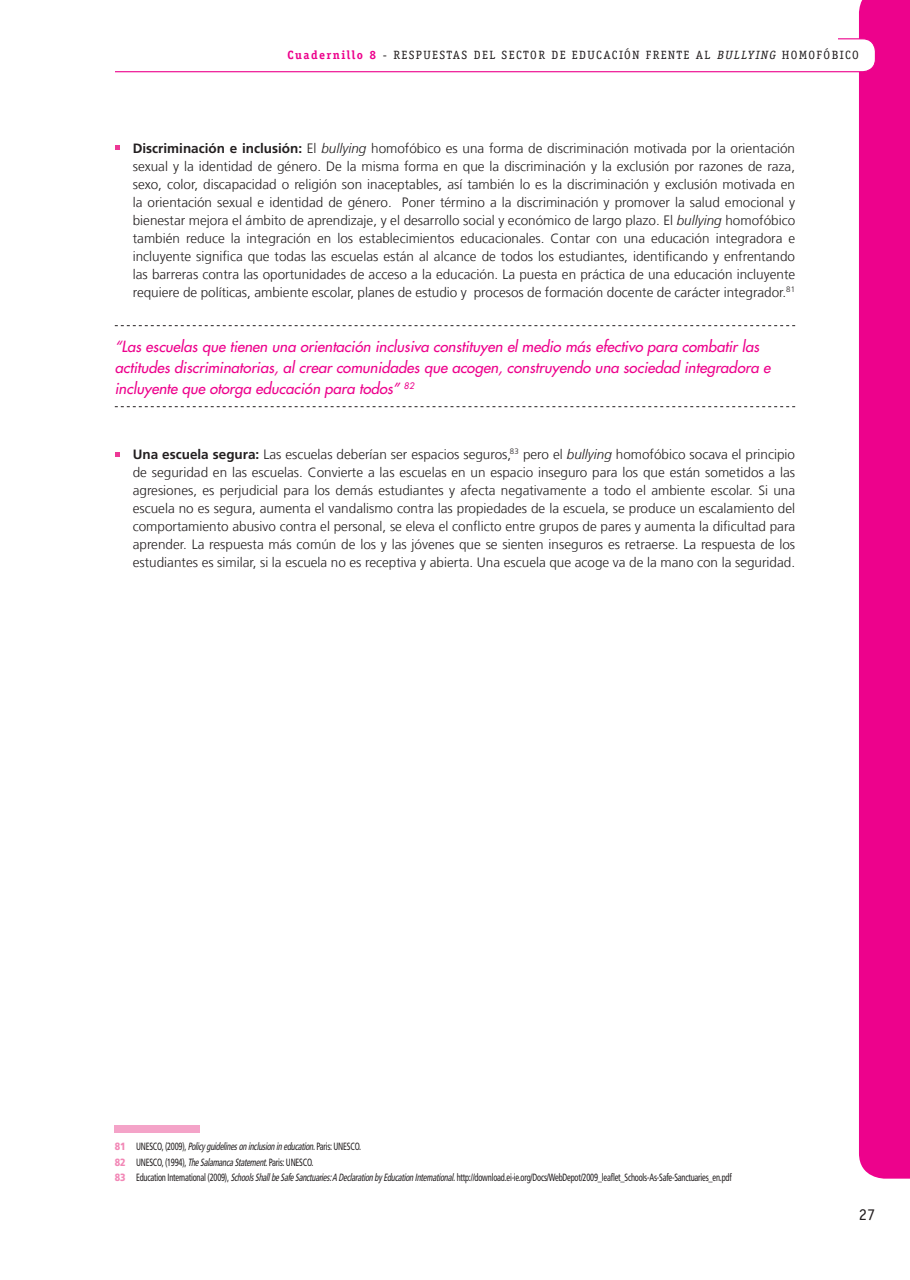
<style>
.page{position:relative;width:910px;height:1280px;background:#fff}
.page>*{position:absolute;margin:0;border:0;box-sizing:border-box;transform-origin:0 0}
.t1{font:16.5px "Officina Sans Std";color:#231f20}
.t2{font:italic 500 15px/21px "Futura Std";color:#ed028c}
.t3{font:300 13.5px/18px "Frutiger LT Com";color:#231f20;text-align:justify}
.t4{font:12px "Officina Serif Std";letter-spacing:.12em;color:#231f20}
.t5{font:condensed 10.5px/15.6px "Frutiger LT Com";letter-spacing:-.025em;color:#231f20;scale:.8 1}
.s1{font-weight:700;color:#ed028c}
.s2{font-style:italic}
.s3{font-weight:700}
.s4{font-weight:900;font-stretch:normal;color:#f287b6}
</style>
<div class="page">
<svg style="left:115px;top:325px;width:680px;height:1px"></svg>
<svg style="left:115px;top:406px;width:680px;height:1px"></svg>
<svg style="left:115px;top:146px;width:4px;height:4px"></svg>
<svg style="left:115px;top:452px;width:4px;height:5px"></svg>
<div style="left:859px;top:0;width:51px;height:1179px;background:#ed028c"></div>
<div style="left:90px;top:39px;width:785px;height:33px;background:#fff;border-radius:13px"></div>
<div style="left:89px;top:38px;width:787px;height:34px;border:1px solid #ed028c;border-radius:13px"></div>
<div style="left:82px;top:27px;width:33px;height:54px;background:#fff"></div>
<div style="left:106px;top:35px;width:732px;height:9px;background:#fff"></div>
<div style="left:115px;top:1125px;width:85px;height:7px;background:#f4a3c8"></div>
<p class="t4" style="left:288px;top:48px;width:573px"><span class="s1">Cuadernillo 8</span> - RESPUESTAS DEL SECTOR DE EDUCACIÓN FRENTE AL <span class="s2">BULLYING</span> HOMOFÓBICO</p>
<p class="t3" style="left:133px;top:139px;width:664px"><span class="s3">Discriminación e inclusión:</span> El <span class="s2">bullying</span> homofóbico es una forma de discriminación motivada por la orientación sexual y la identidad de género. De la misma forma en que la discriminación y la exclusión por razones de raza, sexo, color, discapacidad o religión son inaceptables, así también lo es la discriminación y exclusión motivada en la orientación sexual e identidad de género. Poner término a la discriminación y promover la salud emocional y bienestar mejora el ámbito de aprendizaje, y el desarrollo social y económico de largo plazo. El <span class="s2">bullying</span> homofóbico también reduce la integración en los establecimientos educacionales. Contar con una educación integradora e incluyente significa que todas las escuelas están al alcance de todos los estudiantes, identificando y enfrentando las barreras contra las oportunidades de acceso a la educación. La puesta en práctica de una educación incluyente requiere de políticas, ambiente escolar, planes de estudio y procesos de formación docente de carácter integrador.<sup>81</sup></p>
<p class="t2" style="left:115px;top:336px;width:657px">“Las escuelas que tienen una orientación inclusiva constituyen el medio más efectivo para combatir las actitudes discriminatorias, al crear comunidades que acogen, construyendo una sociedad integradora e incluyente que otorga educación para todos” <sup>82</sup></p>
<p class="t3" style="left:133px;top:445px;width:664px"><span class="s3">Una escuela segura:</span> Las escuelas deberían ser espacios seguros,<sup>83</sup> pero el <span class="s2">bullying</span> homofóbico socava el principio de seguridad en las escuelas. Convierte a las escuelas en un espacio inseguro para los que están sometidos a las agresiones, es perjudicial para los demás estudiantes y afecta negativamente a todo el ambiente escolar. Si una escuela no es segura, aumenta el vandalismo contra las propiedades de la escuela, se produce un escalamiento del comportamiento abusivo contra el personal, se eleva el conflicto entre grupos de pares y aumenta la dificultad para aprender. La respuesta más común de los y las jóvenes que se sienten inseguros es retraerse. La respuesta de los estudiantes es similar, si la escuela no es receptiva y abierta. Una escuela que acoge va de la mano con la seguridad.</p>
<p class="t5" style="left:115px;top:1139px;width:773px"><span class="s4">8 1</span> U N E S C O, ( 2 0 0 9 ) , <span class="s2">Policy guidelinesoninclusionineducation</span>. Pa r i s : U N E S C O .<br><span class="s4">82</span> UNESCO, (1994), <span class="s2">TheSalamancaStatement</span>. Paris: UNESCO.<br><span class="s4">83</span> Education International (2009), <span class="s2">SchoolsShallbeSafeSanctuaries:A Declarationby EducationInternational.</span>http://download.ei-ie.org/Docs/WebDepot/2009_leaflet_Schools-As-Safe-Sanctuaries_en.pdf</p>
<p class="t1" style="left:859px;top:1205px;width:18px">27</p>
</div>
